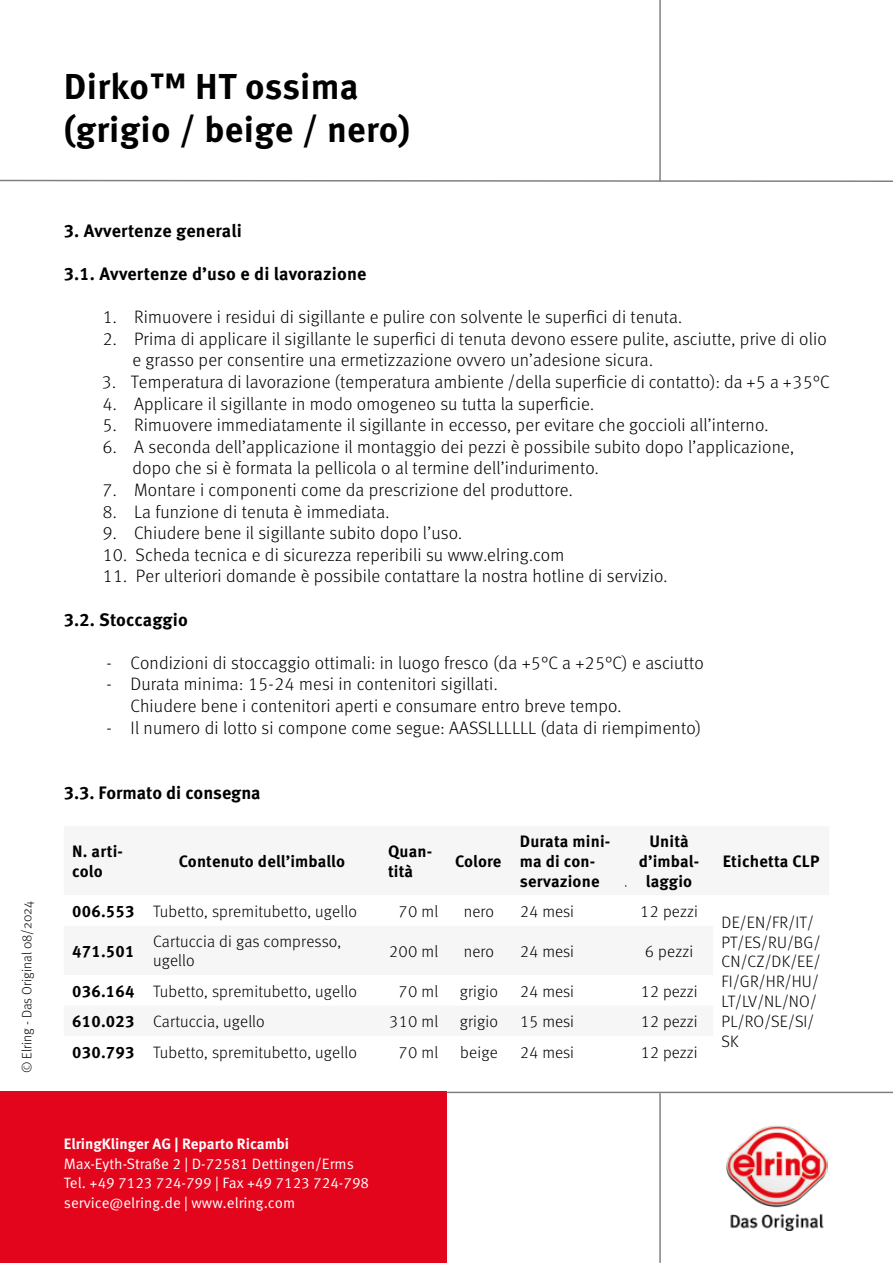
<style>
.page{position:relative;width:893px;height:1263px;background:#fff}
.page>*{position:absolute;margin:0;border:0;box-sizing:border-box;transform-origin:0 0}
.t1{font:700 36px/43.2px "Meta Pro";letter-spacing:.01em;color:#000}
.t2{font:300 18px/21.6px "Meta Pro";letter-spacing:.01em;color:#000}
.t3{font:700 18px "Meta Pro";letter-spacing:.005em;color:#000}
.t4{font:300 16.5px/19.8px "Meta Pro";letter-spacing:.01em;color:#000}
.t5{font:700 16.5px/19.8px "Meta Pro";letter-spacing:.01em;color:#000}
.t6{font:15px/19.5px "Meta Pro Norm";color:#fff}
.t7{font:700 15px "Meta Pro";color:#fff}
.t8{font:300 13.5px "Meta Pro";color:#000}
.s1{font-weight:700}
</style>
<div class="page">
<hr style="left:659px;top:0;width:2px;height:182px;background:#808080">
<svg style="left:0;top:179px;width:893px;height:3px"></svg>
<hr style="left:659px;top:1093px;width:2px;height:170px;background:#808080">
<div style="left:0;top:1092px;width:446px;height:171px;background:#e3051b"></div>
<hr style="left:446px;top:1092px;width:447px;height:1px;background:#808080">
<img style="left:727px;top:1126px;width:100px;height:104px">
<p class="t8" style="left:17px;top:1073px;width:173px;rotate:-90deg">© Elring - Das Original 08/2024</p>
<h1 class="t1" style="left:64px;top:63px;width:348px">Dirko™ HT ossima (grigio / beige / nero)</h1>
<p class="t3" style="left:64px;top:216px;width:180px">3. Avvertenze generali</p>
<p class="t3" style="left:64px;top:260px;width:304px">3.1. Avvertenze d’uso e di lavorazione</p>
<p class="t2" style="left:102px;top:305px;width:581px">1. Rimuovere i residui di sigillante e pulire con solvente le superfici di tenuta.</p>
<p class="t2" style="left:132px;top:327px;width:696px;text-indent:-30px">2. Prima di applicare il sigillante le superfici di tenuta devono essere pulite, asciutte, prive di olio e grasso per consentire una ermetizzazione ovvero un’adesione sicura.</p>
<p class="t2" style="left:102px;top:370px;width:729px">3. Temperatura di lavorazione (temperatura ambiente /della superficie di contatto): da +5 a +35°C</p>
<p class="t2" style="left:102px;top:392px;width:493px">4. Applicare il sigillante in modo omogeneo su tutta la superficie.</p>
<p class="t2" style="left:102px;top:413px;width:668px">5. Rimuovere immediatamente il sigillante in eccesso, per evitare che goccioli all’interno.</p>
<p class="t2" style="left:132px;top:435px;width:663px;text-indent:-30px">6. A seconda dell’applicazione il montaggio dei pezzi è possibile subito dopo l’applicazione, dopo che si è formata la pellicola o al termine dell’indurimento.</p>
<p class="t2" style="left:102px;top:478px;width:472px">7. Montare i componenti come da prescrizione del produttore.</p>
<p class="t2" style="left:102px;top:500px;width:289px">8. La funzione di tenuta è immediata.</p>
<p class="t2" style="left:102px;top:521px;width:361px">9. Chiudere bene il sigillante subito dopo l’uso.</p>
<p class="t2" style="left:102px;top:543px;width:463px">10. Scheda tecnica e di sicurezza reperibili su www.elring.com</p>
<p class="t2" style="left:102px;top:564px;width:567px">11. Per ulteriori domande è possibile contattare la nostra hotline di servizio.</p>
<p class="t3" style="left:64px;top:605px;width:126px">3.2. Stoccaggio</p>
<p class="t2" style="left:107px;top:651px;width:599px">- Condizioni di stoccaggio ottimali: in luogo fresco (da +5°C a +25°C) e asciutto</p>
<p class="t2" style="left:131px;top:672px;width:492px;text-indent:-24px">- Durata minima: 15-24 mesi in contenitori sigillati.<br>Chiudere bene i contenitori aperti e consumare entro breve tempo.</p>
<p class="t2" style="left:107px;top:716px;width:596px">- Il numero di lotto si compone come segue: AASSLLLLLL (data di riempimento)</p>
<p class="t3" style="left:64px;top:778px;width:198px">3.3. Formato di consegna</p>
<p class="t5" style="left:72px;top:840px;width:52px">N. arti&shy;colo</p>
<p class="t5" style="left:179px;top:850px;width:168px">Contenuto dell’imballo</p>
<p class="t5" style="left:388px;top:840px;width:46px">Quan&shy;tità</p>
<p class="t5" style="left:455px;top:850px;width:48px">Colore</p>
<p class="t5" style="left:520px;top:830px;width:92px">Durata mini&shy;ma di con&shy;servazione</p>
<p class="t5" style="left:639px;top:830px;width:62px;text-align:center">Unità d’imbal&shy;laggio</p>
<p class="t4" style="left:72px;top:900px;width:286px"><span class="s1">006.553</span> Tubetto, spremitubetto, ugello</p>
<p class="t4" style="left:398px;top:900px;width:41px">70 ml</p>
<p class="t4" style="left:464px;top:900px;width:32px">nero</p>
<p class="t4" style="left:520px;top:900px;width:56px">24 mesi</p>
<p class="t4" style="left:640px;top:900px;width:60px">12 pezzi</p>
<p class="t5" style="left:72px;top:940px;width:64px">471.501</p>
<p class="t4" style="left:153px;top:930px;width:190px">Cartuccia di gas compresso, ugello</p>
<p class="t4" style="left:389px;top:940px;width:51px">200 ml</p>
<p class="t4" style="left:464px;top:940px;width:32px">nero</p>
<p class="t4" style="left:520px;top:940px;width:56px">24 mesi</p>
<p class="t4" style="left:645px;top:940px;width:50px">6 pezzi</p>
<p class="t4" style="left:72px;top:980px;width:286px"><span class="s1">036.164</span> Tubetto, spremitubetto, ugello</p>
<p class="t4" style="left:398px;top:980px;width:41px">70 ml</p>
<p class="t4" style="left:460px;top:980px;width:40px">grigio</p>
<p class="t4" style="left:520px;top:980px;width:56px">24 mesi</p>
<p class="t4" style="left:640px;top:980px;width:58px">12 pezzi</p>
<p class="t4" style="left:72px;top:1011px;width:194px"><span class="s1">610.023</span> Cartuccia, ugello</p>
<p class="t4" style="left:389px;top:1011px;width:51px">310 ml</p>
<p class="t4" style="left:460px;top:1011px;width:40px">grigio</p>
<p class="t4" style="left:520px;top:1011px;width:56px">15 mesi</p>
<p class="t4" style="left:640px;top:1011px;width:58px">12 pezzi</p>
<p class="t4" style="left:72px;top:1041px;width:286px"><span class="s1">030.793</span> Tubetto, spremitubetto, ugello</p>
<p class="t4" style="left:398px;top:1041px;width:41px">70 ml</p>
<p class="t4" style="left:460px;top:1041px;width:39px">beige</p>
<p class="t4" style="left:520px;top:1041px;width:56px">24 mesi</p>
<p class="t4" style="left:641px;top:1041px;width:58px">12 pezzi</p>
<p class="t5" style="left:723px;top:850px;width:98px">Etichetta CLP</p>
<p class="t4" style="left:722px;top:911px;width:100px">DE/EN/FR/IT/<br>PT/ES/RU/BG/<br>CN/CZ/DK/EE/<br>FI/GR/HR/HU/<br>LT/LV/NL/NO/<br>PL/RO/SE/SI/<br>SK</p>
<p class="t7" style="left:64px;top:1132px;width:227px">ElringKlinger AG | Reparto Ricambi</p>
<p class="t6" style="left:64px;top:1153px;width:307px">Max-Eyth-Straße 2 | D-72581 Dettingen/Erms<br>Tel. +49 7123 724-799 | Fax +49 7123 724-798 service@elring.de | www.elring.com</p>
</div>
